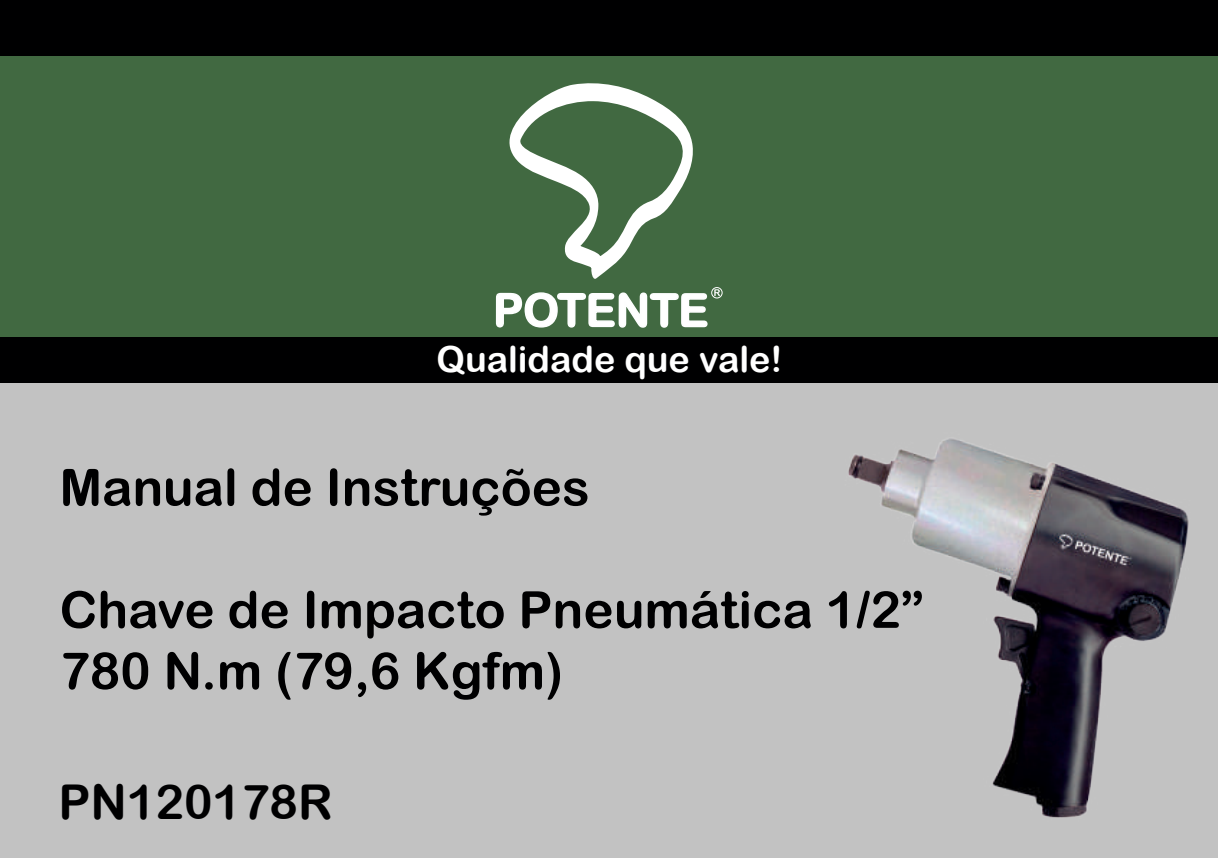
<style>
.page{position:relative;width:1218px;height:858px;background:#fff}
.page>*{position:absolute;margin:0;border:0;box-sizing:border-box;transform-origin:0 0}
.t1{font:51px/61.2px "Arial Rounded MT Bold";color:#000001}
.t2{font:48px "Arial Rounded MT Bold";color:#000001}
.t3{font:36px "Arial Rounded MT Bold";color:#fff}
</style>
<div class="page">
<div style="left:0;top:47px;width:1218px;height:294px;background:#416941"></div>
<div style="left:0;top:379px;width:1218px;height:479px;background:#c2c2c2"></div>
<div style="left:0;top:337px;width:1218px;height:46px;background:#000001"></div>
<div style="left:0;top:0;width:1218px;height:55px;background:#000001"></div>
<svg style="left:509px;top:83px;width:184px;height:196px"></svg>
<div style="left:711px;top:287px;width:11px;height:11px;border:1px solid #fff;border-radius:50%"></div>
<svg style="left:495px;top:289px;width:225px;height:39px"></svg>
<img style="left:848px;top:439px;width:341px;height:379px">
<p class="t3" style="left:436px;top:338px;width:348px">Qualidade que vale!</p>
<p class="t1" style="left:60px;top:456px;width:532px">Manual de Instruções</p>
<p class="t1" style="left:60px;top:578px;width:866px">Chave de Impacto Pneumática 1/2”<br>780 N.m (79,6 Kgfm)</p>
<p class="t2" style="left:59px;top:773px;width:276px">PN120178R</p>
</div>
